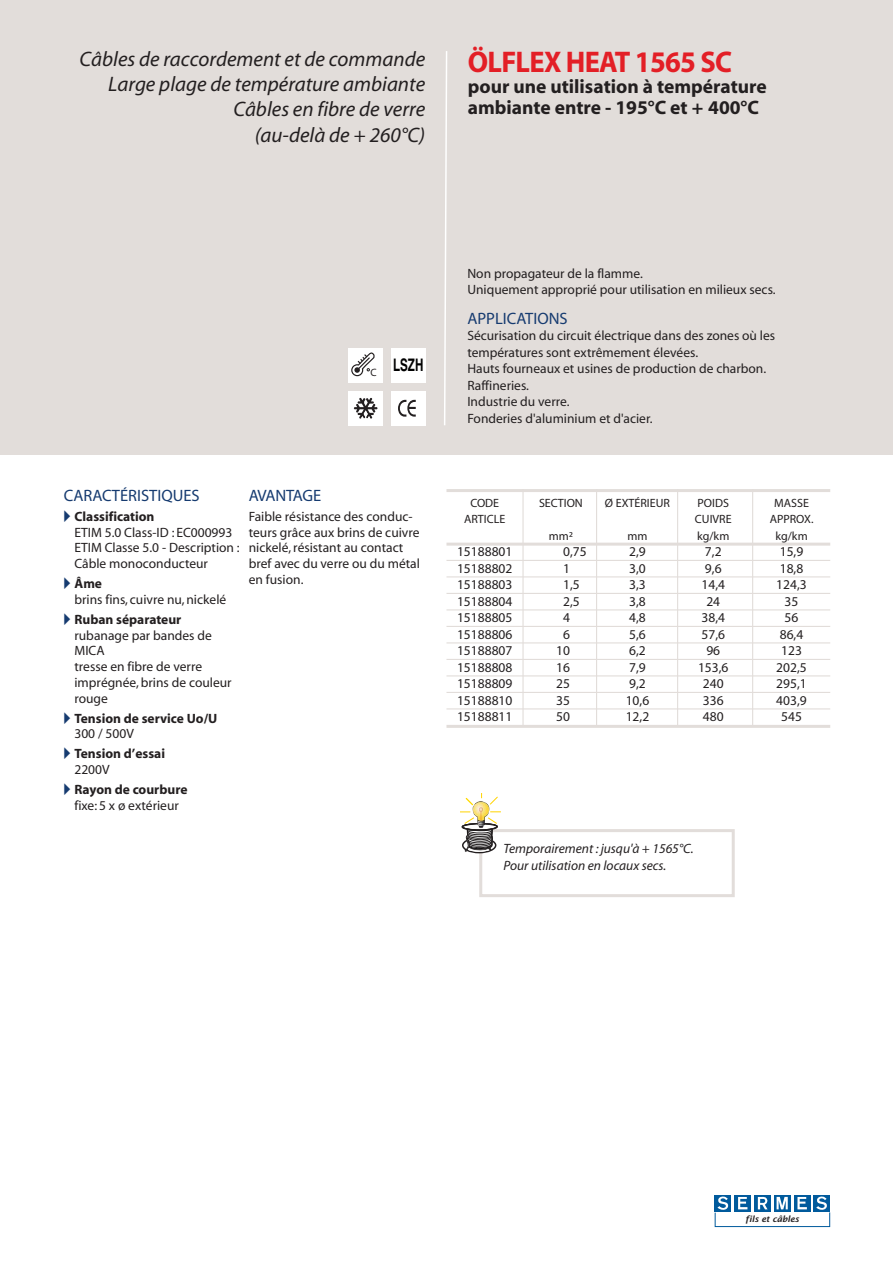
<style>
.page{position:relative;width:893px;height:1263px;background:#fff}
.page>*{position:absolute;margin:0;border:0;box-sizing:border-box;transform-origin:0 0}
.t1{font:700 30px "Myriad";letter-spacing:-.025em;color:#e31f26;scale:.95 1}
.t2{font:italic 21px/25.2px "Myriad";color:#231f20;text-align:right}
.t3{font:700 19.5px/21px "Myriad";color:#231f20}
.t4{font:700 17.25px "Helvetica";color:#000;scale:.67 1}
.t5{font:16.5px "Myriad";color:#163b70}
.t6{font:16.5px "Myriad";letter-spacing:-.025em;color:#163b70}
.t7{font:13.5px/15.8px "Myriad";color:#231f20}
.t8{font:italic 13.5px/16.2px "Myriad";color:#231f20}
.t9{font:700 13.5px/15.8px "Myriad";color:#231f20}
.t10{font:12px "Myriad";color:#231f20}
.t11{font:italic 600 8.55px "Lucida Sans";letter-spacing:-.01em;color:#231f20}
.s1{font-family:"European Pi Three";color:#163b70}
.s2{font-weight:700}
.s3{font-family:"European Pi Three";font-weight:400;color:#163b70}
.s4{font-weight:400}
</style>
<div class="page">
<div style="left:0;top:0;width:893px;height:455px;background:#e2ddda"></div>
<div style="left:794px;top:1195px;width:16px;height:16px;background:#005a9c"></div>
<div style="left:814px;top:1195px;width:16px;height:16px;background:#005a9c"></div>
<div style="left:715px;top:1195px;width:16px;height:16px;background:#005a9c"></div>
<div style="left:735px;top:1195px;width:16px;height:16px;background:#005a9c"></div>
<svg style="left:754px;top:1195px;width:16px;height:16px"></svg>
<svg style="left:774px;top:1195px;width:16px;height:16px"></svg>
<svg style="left:717px;top:1196px;width:11px;height:14px"></svg>
<svg style="left:797px;top:1197px;width:10px;height:12px"></svg>
<svg style="left:738px;top:1197px;width:9px;height:12px"></svg>
<svg style="left:777px;top:1197px;width:11px;height:12px"></svg>
<svg style="left:758px;top:1197px;width:9px;height:12px"></svg>
<svg style="left:816px;top:1196px;width:11px;height:14px"></svg>
<div style="left:715px;top:1212px;width:115px;height:15px;border:1px solid #005a9c"></div>
<svg style="left:444px;top:51px;width:4px;height:375px"></svg>
<div style="left:479px;top:829px;width:256px;height:68px;border:3px solid #e2ddda"></div>
<svg style="left:461px;top:793px;width:39px;height:60px"></svg>
<hr style="left:446px;top:489px;width:384px;height:3px;background:#e2ddda">
<hr style="left:446px;top:543px;width:384px;height:3px;background:#e2ddda">
<hr style="left:446px;top:560px;width:384px;height:1px;background:#e2ddda">
<hr style="left:446px;top:576px;width:384px;height:1px;background:#e2ddda">
<hr style="left:446px;top:593px;width:384px;height:1px;background:#e2ddda">
<hr style="left:446px;top:609px;width:384px;height:1px;background:#e2ddda">
<hr style="left:446px;top:626px;width:384px;height:1px;background:#e2ddda">
<hr style="left:446px;top:642px;width:384px;height:1px;background:#e2ddda">
<hr style="left:446px;top:659px;width:384px;height:1px;background:#e2ddda">
<hr style="left:446px;top:675px;width:384px;height:1px;background:#e2ddda">
<hr style="left:446px;top:692px;width:384px;height:1px;background:#e2ddda">
<hr style="left:446px;top:708px;width:384px;height:1px;background:#e2ddda">
<hr style="left:446px;top:725px;width:384px;height:3px;background:#e2ddda">
<hr style="left:596px;top:489px;width:1px;height:238px;background:#e2ddda">
<hr style="left:522px;top:489px;width:2px;height:238px;background:#e2ddda">
<hr style="left:677px;top:489px;width:1px;height:238px;background:#e2ddda">
<hr style="left:752px;top:489px;width:1px;height:238px;background:#e2ddda">
<div style="left:391px;top:391px;width:34px;height:34px;background:#fff"></div>
<svg style="left:398px;top:400px;width:18px;height:17px"></svg>
<div style="left:349px;top:391px;width:34px;height:34px;background:#fff"></div>
<svg style="left:354px;top:398px;width:24px;height:20px"></svg>
<div style="left:391px;top:349px;width:34px;height:34px;background:#fff"></div>
<div style="left:349px;top:349px;width:34px;height:34px;background:#fff"></div>
<svg style="left:351px;top:352px;width:24px;height:25px"></svg>
<h2 class="t2" style="left:80px;top:48px;width:347px">Câbles de raccordement et de commande<br>Large plage de température ambiante<br>Câbles en fibre de verre<br>(au-delà de + 260°C)</h2>
<h1 class="t1" style="left:468px;top:51px;width:280px">ÖLFLEX HEAT 1565 SC</h1>
<h3 class="t3" style="left:468px;top:78px;width:300px">pour une utilisation à température ambiante entre - 195°C et + 400°C</h3>
<p class="t4" style="left:370px;top:355px;width:81px"><sub>C</sub> LSZH</p>
<p class="t5" style="left:64px;top:489px;width:137px">CARACTÉRISTIQUES</p>
<p class="t7" style="left:74px;top:509px;width:167px;text-indent:-11px"><span class="s1">-</span> <span class="s2">Classification<br></span>ETIM 5.0 Class-ID : EC000993<br>ETIM Classe 5.0 - Description :<br>Câble monoconducteur</p>
<p class="t7" style="left:74px;top:577px;width:153px;text-indent:-11px"><span class="s1">-</span> <span class="s2">Âme<br></span>brins fins, cuivre nu, nickelé</p>
<p class="t7" style="left:74px;top:612px;width:159px;text-indent:-11px"><span class="s1">-</span> <span class="s2">Ruban séparateur </span>rubanage par bandes de<br>MICA<br>tresse en fibre de verre imprégnée, brins de couleur rouge</p>
<p class="t9" style="left:74px;top:711px;width:144px;text-indent:-11px"><span class="s3">-</span> Tension de service Uo/U<br><span class="s4">300 / 500V</span></p>
<p class="t9" style="left:74px;top:747px;width:92px;text-indent:-11px"><span class="s3">-</span> Tension d’essai<br><span class="s4">2200V</span></p>
<p class="t7" style="left:64px;top:783px;width:125px;text-align:center"><span class="s1">-</span> <span class="s2">Rayon de courbure </span>fixe: 5 x ø extérieur</p>
<p class="t6" style="left:249px;top:489px;width:74px">AVANTAGE</p>
<p class="t7" style="left:249px;top:509px;width:173px">Faible résistance des conduc&shy;teurs grâce aux brins de cuivre nickelé, résistant au contact bref avec du verre ou du métal en fusion.</p>
<p class="t7" style="left:467px;top:266px;width:310px;line-height:16.5px">Non propagateur de la flamme.<br>Uniquement approprié pour utilisation en milieux secs.</p>
<p class="t5" style="left:467px;top:312px;width:102px">APPLICATIONS</p>
<p class="t7" style="left:467px;top:328px;width:309px;line-height:16.5px">Sécurisation du circuit électrique dans des zones où les températures sont extrêmement élevées.<br>Hauts fourneaux et usines de production de charbon.<br>Raffineries.<br>Industrie du verre.<br>Fonderies d'aluminium et d'acier.</p>
<p class="t10" style="left:470px;top:498px;width:30px">CODE</p>
<p class="t10" style="left:539px;top:498px;width:45px">SECTION</p>
<p class="t10" style="left:605px;top:498px;width:66px">Ø EXTÉRIEUR</p>
<p class="t10" style="left:698px;top:498px;width:33px">POIDS</p>
<p class="t10" style="left:774px;top:498px;width:36px">MASSE</p>
<p class="t10" style="left:464px;top:515px;width:43px">ARTICLE</p>
<p class="t10" style="left:695px;top:515px;width:38px">CUIVRE</p>
<p class="t10" style="left:770px;top:515px;width:45px">APPROX.</p>
<p class="t10" style="left:549px;top:531px;width:26px">mm²</p>
<p class="t10" style="left:627px;top:531px;width:22px">mm</p>
<p class="t10" style="left:697px;top:531px;width:34px">kg/km</p>
<p class="t10" style="left:775px;top:531px;width:34px">kg/km</p>
<p class="t7" style="left:457px;top:545px;width:57px">15188801</p>
<p class="t7" style="left:563px;top:545px;width:25px">0,75</p>
<p class="t7" style="left:629px;top:545px;width:18px">2,9</p>
<p class="t7" style="left:705px;top:545px;width:18px">7,2</p>
<p class="t7" style="left:780px;top:545px;width:25px">15,9</p>
<p class="t7" style="left:457px;top:562px;width:57px">15188802</p>
<p class="t7" style="left:563px;top:562px;width:8px">1</p>
<p class="t7" style="left:629px;top:562px;width:18px">3,0</p>
<p class="t7" style="left:705px;top:562px;width:18px">9,6</p>
<p class="t7" style="left:780px;top:562px;width:25px">18,8</p>
<p class="t7" style="left:457px;top:578px;width:57px">15188803</p>
<p class="t7" style="left:563px;top:578px;width:18px">1,5</p>
<p class="t7" style="left:629px;top:578px;width:18px">3,3</p>
<p class="t7" style="left:701px;top:578px;width:25px">14,4</p>
<p class="t7" style="left:776px;top:578px;width:32px">124,3</p>
<p class="t7" style="left:457px;top:595px;width:57px">15188804</p>
<p class="t7" style="left:563px;top:595px;width:18px">2,5</p>
<p class="t7" style="left:629px;top:595px;width:18px">3,8</p>
<p class="t7" style="left:706px;top:595px;width:15px">24</p>
<p class="t7" style="left:785px;top:595px;width:15px">35</p>
<p class="t7" style="left:457px;top:611px;width:57px">15188805</p>
<p class="t7" style="left:563px;top:611px;width:8px">4</p>
<p class="t7" style="left:629px;top:611px;width:18px">4,8</p>
<p class="t7" style="left:701px;top:611px;width:25px">38,4</p>
<p class="t7" style="left:785px;top:611px;width:15px">56</p>
<p class="t7" style="left:457px;top:628px;width:57px">15188806</p>
<p class="t7" style="left:563px;top:628px;width:8px">6</p>
<p class="t7" style="left:629px;top:628px;width:18px">5,6</p>
<p class="t7" style="left:701px;top:628px;width:25px">57,6</p>
<p class="t7" style="left:780px;top:628px;width:25px">86,4</p>
<p class="t7" style="left:457px;top:644px;width:57px">15188807</p>
<p class="t7" style="left:556px;top:644px;width:15px">10</p>
<p class="t7" style="left:629px;top:644px;width:18px">6,2</p>
<p class="t7" style="left:706px;top:644px;width:15px">96</p>
<p class="t7" style="left:781px;top:644px;width:22px">123</p>
<p class="t7" style="left:457px;top:661px;width:57px">15188808</p>
<p class="t7" style="left:556px;top:661px;width:15px">16</p>
<p class="t7" style="left:629px;top:661px;width:18px">7,9</p>
<p class="t7" style="left:698px;top:661px;width:32px">153,6</p>
<p class="t7" style="left:776px;top:661px;width:32px">202,5</p>
<p class="t7" style="left:457px;top:677px;width:57px">15188809</p>
<p class="t7" style="left:556px;top:677px;width:15px">25</p>
<p class="t7" style="left:629px;top:677px;width:18px">9,2</p>
<p class="t7" style="left:703px;top:677px;width:22px">240</p>
<p class="t7" style="left:776px;top:677px;width:32px">295,1</p>
<p class="t7" style="left:457px;top:694px;width:57px">15188810</p>
<p class="t7" style="left:556px;top:694px;width:15px">35</p>
<p class="t7" style="left:626px;top:694px;width:25px">10,6</p>
<p class="t7" style="left:703px;top:694px;width:22px">336</p>
<p class="t7" style="left:776px;top:694px;width:32px">403,9</p>
<p class="t7" style="left:457px;top:710px;width:57px">15188811</p>
<p class="t7" style="left:556px;top:710px;width:15px">50</p>
<p class="t7" style="left:626px;top:710px;width:25px">12,2</p>
<p class="t7" style="left:703px;top:710px;width:22px">480</p>
<p class="t7" style="left:781px;top:710px;width:22px">545</p>
<p class="t8" style="left:503px;top:842px;width:192px">Temporairement : jusqu'à + 1565°C.<br>Pour utilisation en locaux secs.</p>
<p class="t11" style="left:745px;top:1214px;width:55px">fils et câbles</p>
</div>
